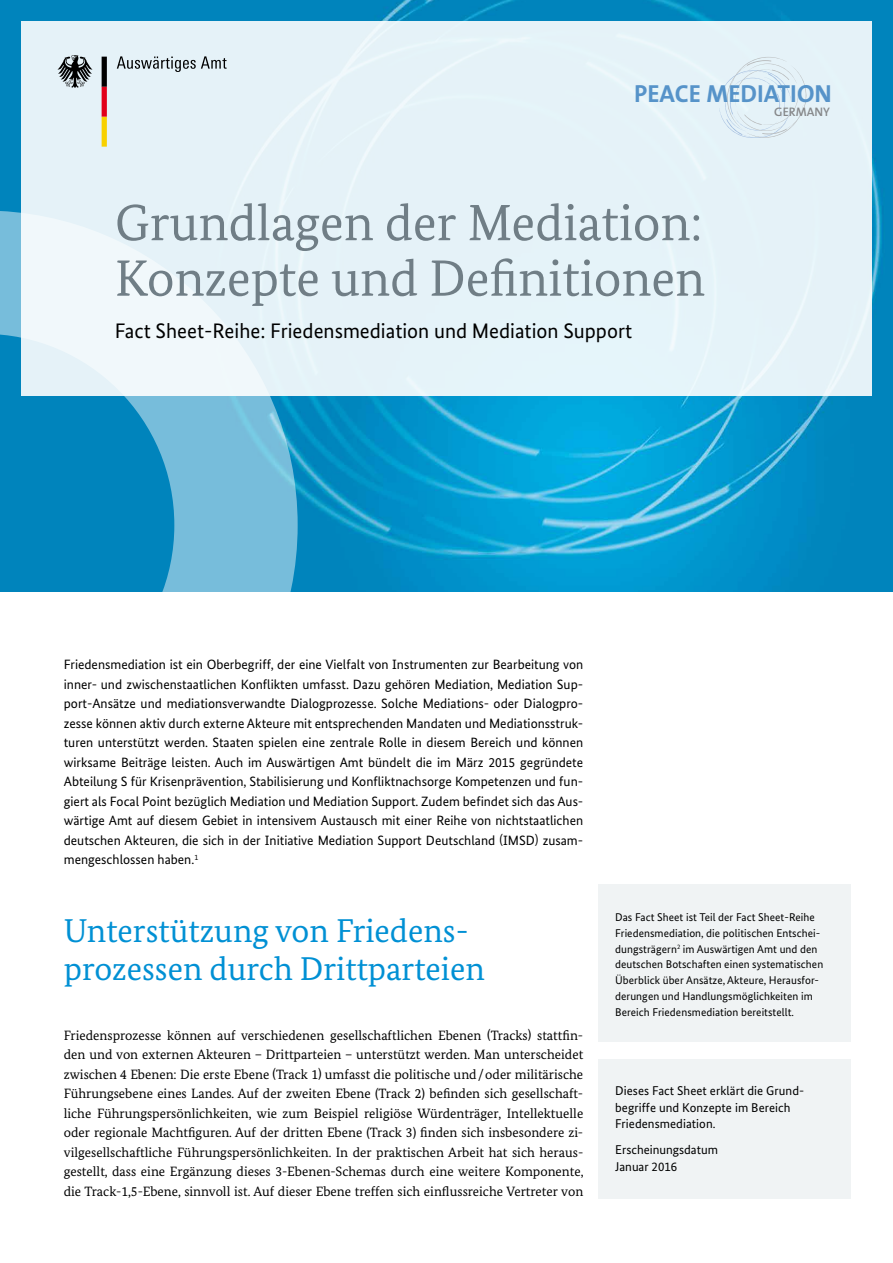
<style>
.page{position:relative;width:893px;height:1263px;background:#fff}
.page>*{position:absolute;margin:0;border:0;box-sizing:border-box;transform-origin:0 0}
.t1{font:51px/55.5px "Bundes Serif";color:#707e86}
.t2{font:33px/37.5px "Bundes Serif";color:#0090d4}
.t3{font:24.75px "The Sans Bold Caps";color:#5693c9}
.t4{font:21px "Bundes Sans";color:#000}
.t5{font:13.5px/19.5px "Bundes Sans";color:#000;text-align:justify}
.t6{font:13.5px/19.5px "Bundes Serif";color:#000;text-align:justify}
.t7{font:12.75px/16.8px "Bundes Sans";letter-spacing:.005em;color:#000}
.t8{font:600 12.45px "The Sans";color:#86888a}
.t9{font:11.25px/15.8px "Bundes Sans";letter-spacing:.005em;color:#000}
</style>
<div class="page">
<img style="left:64px;top:0;width:829px;height:591px">
<div style="left:598px;top:884px;width:252px;height:157px;background:#f0f3f4"></div>
<svg style="left:0;top:210px;width:298px;height:382px;background:#359eca"></svg>
<div style="left:598px;top:1059px;width:252px;height:140px;background:#f0f3f4"></div>
<div style="left:21px;top:21px;width:851px;height:374px;background:#e5f2f8"></div>
<svg style="left:57px;top:55px;width:36px;height:33px"></svg>
<svg style="left:102px;top:57px;width:5px;height:90px"></svg>
<svg style="left:117px;top:56px;width:110px;height:16px"></svg>
<svg style="left:719px;top:57px;width:88px;height:81px"></svg>
<h3 class="t3" style="left:634px;top:73px;width:199px">PEACE MEDIATION</h3>
<p class="t8" style="left:774px;top:101px;width:57px">GERMANY</p>
<h1 class="t1" style="left:115px;top:194px;width:592px">Grundlagen der Mediation:<br>Konzepte und Definitionen</h1>
<h3 class="t4" style="left:115px;top:318px;width:519px">Fact Sheet-Reihe: Friedensmediation und Mediation Support</h3>
<p class="t5" style="left:64px;top:655px;width:521px">Friedensmediation ist ein Oberbegriff, der eine Vielfalt von Instrumenten zur Bearbeitung von inner- und zwischenstaatlichen Konflikten umfasst. Dazu gehören Mediation, Mediation Sup&shy;port-Ansätze und mediationsverwandte Dialogprozesse. Solche Mediations- oder Dialogpro&shy;zesse können aktiv durch externe Akteure mit entsprechenden Mandaten und Mediationsstruk&shy;turen unterstützt werden. Staaten spielen eine zentrale Rolle in diesem Bereich und können wirksame Beiträge leisten. Auch im Auswärtigen Amt bündelt die im März 2015 gegründete Abteilung S für Krisenprävention, Stabilisierung und Konfliktnachsorge Kompetenzen und fun&shy;giert als Focal Point bezüglich Mediation und Mediation Support. Zudem befindet sich das Aus&shy;wärtige Amt auf diesem Gebiet in intensivem Austausch mit einer Reihe von nichtstaatlichen deutschen Akteuren, die sich in der Initiative Mediation Support Deutschland (IMSD) zusam&shy;mengeschlossen haben.<sup>1</sup></p>
<h2 class="t2" style="left:64px;top:912px;width:423px">Unterstützung von Friedens&shy;prozessen durch Drittparteien</h2>
<p class="t6" style="left:64px;top:1025px;width:521px">Friedensprozesse können auf verschiedenen gesellschaftlichen Ebenen (Tracks) stattfin&shy;den und von externen Akteuren – Drittparteien – unterstützt werden. Man unterscheidet zwischen 4 Ebenen: Die erste Ebene (Track 1) umfasst die politische und/oder militärische Führungsebene eines Landes. Auf der zweiten Ebene (Track 2) befinden sich gesellschaft&shy;liche Führungspersönlichkeiten, wie zum Beispiel religiöse Würdenträger, Intellektuelle oder regionale Machtfiguren. Auf der dritten Ebene (Track 3) finden sich insbesondere zi&shy;vilgesellschaftliche Führungspersönlichkeiten. In der praktischen Arbeit hat sich heraus&shy;gestellt, dass eine Ergänzung dieses 3-Ebenen-Schemas durch eine weitere Komponente, die Track-1,5-Ebene, sinnvoll ist. Auf dieser Ebene treffen sich einflussreiche Vertreter von</p>
<p class="t9" style="left:615px;top:909px;width:210px">Das Fact Sheet ist Teil der Fact Sheet-Reihe Friedensmediation, die politischen Entschei&shy;dungsträgern<sup>2</sup> im Auswärtigen Amt und den deutschen Botschaften einen systematischen Überblick über Ansätze, Akteure, Herausfor&shy;derungen und Handlungsmöglichkeiten im Bereich Friedensmediation bereitstellt.</p>
<p class="t7" style="left:615px;top:1082px;width:189px">Dieses Fact Sheet erklärt die Grund&shy;begriffe und Konzepte im Bereich<br>Friedensmediation.</p>
<p class="t7" style="left:615px;top:1141px;width:104px">Erscheinungsdatum<br>Januar 2016</p>
</div>
